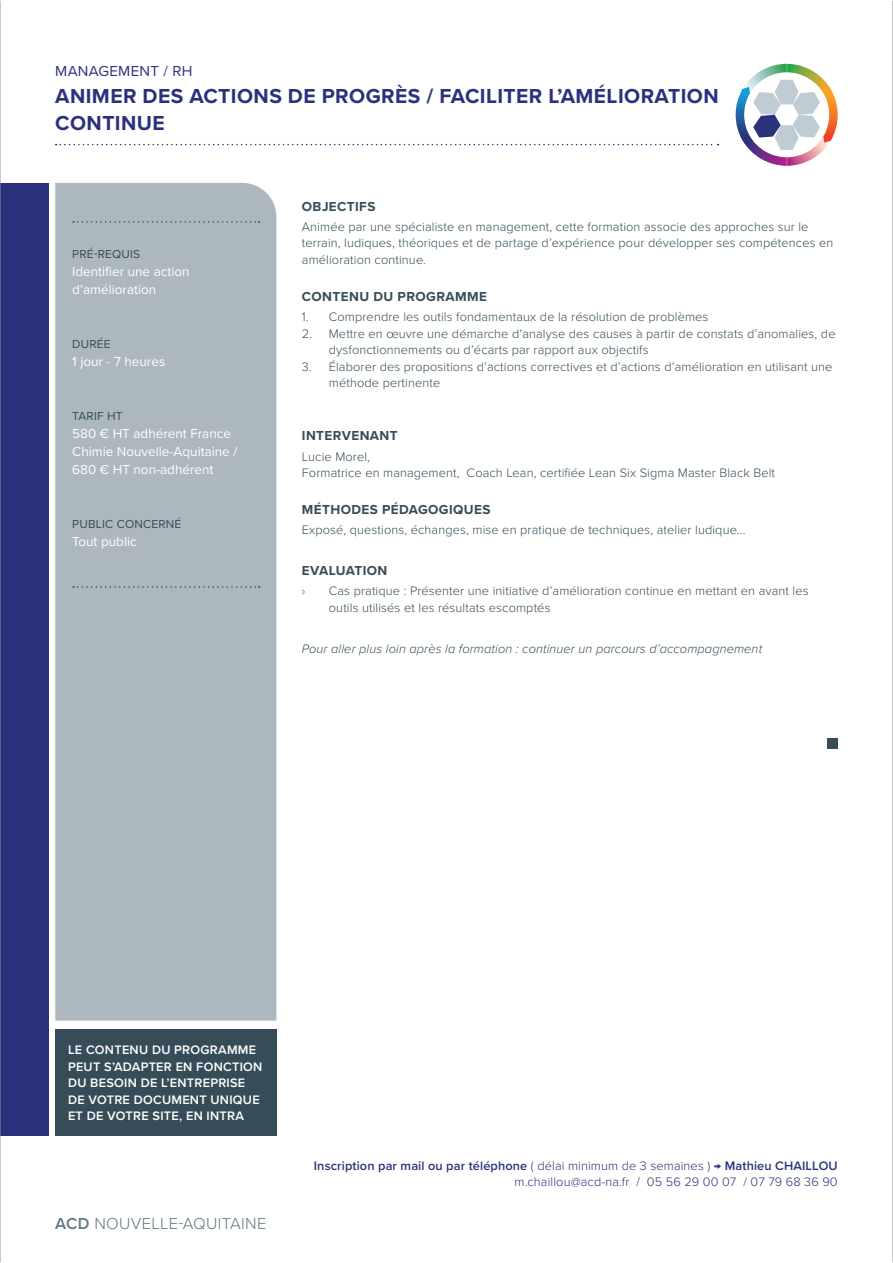
<style>
.page{position:relative;width:893px;height:1263px;background:#fff}
.page>*{position:absolute;margin:0;border:0;box-sizing:border-box;transform-origin:0 0}
.t1{font:700 21px/27px "Proxima Nova";letter-spacing:.02em;color:#2b327c}
.t2{font:300 16.5px "Proxima Nova";letter-spacing:.02em;color:#617782}
.t3{font:15px "Proxima Nova";letter-spacing:.02em;color:#2b327c}
.t4{font:13.5px/18px "Proxima Nova";color:#fff}
.t5{font:700 13.5px "Proxima Nova";letter-spacing:.03em;color:#364d59}
.t6{font:300 12.75px/16.5px "Proxima Nova";letter-spacing:.01em;color:#364d59}
.TEXTE_COURANT_SANS_TAB{font:300 12.75px/16.5px "Proxima Nova";letter-spacing:.01em;color:#2b327c;text-align:right}
.t7{font:600 12.75px/16.5px "Proxima Nova";letter-spacing:.02em;color:#fff}
.t8{font:italic 300 12.75px "Proxima Nova";letter-spacing:.01em;color:#364d59}
.t9{font:12px "Proxima Nova";letter-spacing:.015em;color:#364d59}
.s1{font-weight:600}
</style>
<div class="page">
<div style="left:55px;top:183px;width:221px;height:837px;background:#acb7be"></div>
<svg style="left:56px;top:144px;width:662px;height:1px"></svg>
<svg style="left:73px;top:221px;width:187px;height:2px"></svg>
<svg style="left:73px;top:586px;width:187px;height:2px"></svg>
<div style="left:827px;top:738px;width:11px;height:10px;background:#364d59"></div>
<div style="left:55px;top:1029px;width:221px;height:106px;background:#364d59"></div>
<svg style="left:736px;top:64px;width:102px;height:102px"></svg>
<div style="left:0;top:183px;width:48px;height:952px;background:#2b327c"></div>
<hr style="left:0;top:1px;width:1px;height:1261px;background:#939598">
<hr style="left:892px;top:1px;width:1px;height:1261px;background:#939598">
<p class="t3" style="left:55px;top:59px;width:139px">MANAGEMENT / RH</p>
<p class="t1" style="left:55px;top:82px;width:665px">ANIMER DES ACTIONS DE PROGRÈS / FACILITER L’AMÉLIORATION<br>CONTINUE</p>
<p class="t9" style="left:72px;top:245px;width:69px">PRÉ-REQUIS</p>
<p class="t4" style="left:72px;top:262px;width:119px">Identifier une action d’amélioration</p>
<p class="t9" style="left:72px;top:335px;width:40px">DURÉE</p>
<p class="t4" style="left:72px;top:352px;width:94px">1 jour - 7 heures</p>
<p class="t9" style="left:72px;top:407px;width:52px">TARIF HT</p>
<p class="t4" style="left:72px;top:424px;width:167px">580 € HT adhérent France<br>Chimie Nouvelle-Aquitaine /<br>680 € HT non-adhérent</p>
<p class="t9" style="left:72px;top:515px;width:111px">PUBLIC CONCERNÉ</p>
<p class="t4" style="left:72px;top:532px;width:66px">Tout public</p>
<p class="t5" style="left:302px;top:196px;width:75px">OBJECTIFS</p>
<p class="t6" style="left:302px;top:218px;width:533px">Animée par une spécialiste en management, cette formation associe des approches sur le terrain, ludiques, théoriques et de partage d’expérience pour développer ses compétences en amélioration continue.</p>
<p class="t5" style="left:302px;top:286px;width:186px">CONTENU DU PROGRAMME</p>
<p class="t6" style="left:302px;top:308px;width:408px">1. Comprendre les outils fondamentaux de la résolution de problèmes</p>
<p class="t6" style="left:329px;top:324px;width:508px;text-indent:-27px">2. Mettre en œuvre une démarche d’analyse des causes à partir de constats d’anomalies, de dysfonctionnements ou d’écarts par rapport aux objectifs</p>
<p class="t6" style="left:329px;top:357px;width:505px;text-indent:-27px">3. Élaborer des propositions d’actions correctives et d’actions d’amélioration en utilisant une méthode pertinente</p>
<p class="t5" style="left:302px;top:426px;width:97px">INTERVENANT</p>
<p class="t6" style="left:302px;top:447px;width:70px">Lucie Morel,</p>
<p class="t6" style="left:302px;top:464px;width:475px">Formatrice en management, Coach Lean, certifiée Lean Six Sigma Master Black Belt</p>
<p class="t5" style="left:302px;top:499px;width:190px">MÉTHODES PÉDAGOGIQUES</p>
<p class="t6" style="left:302px;top:521px;width:445px">Exposé, questions, échanges, mise en pratique de techniques, atelier ludique...</p>
<p class="t5" style="left:302px;top:560px;width:87px">EVALUATION</p>
<p class="t6" style="left:302px;top:582px;width:5px">›</p>
<p class="t6" style="left:329px;top:582px;width:481px">Cas pratique : Présenter une initiative d’amélioration continue en mettant en avant les outils utilisés et les résultats escomptés</p>
<p class="t8" style="left:302px;top:639px;width:462px">Pour aller plus loin après la formation : continuer un parcours d’accompagnement</p>
<p class="t7" style="left:68px;top:1041px;width:196px">LE CONTENU DU PROGRAMME<br>PEUT S’ADAPTER EN FONCTION<br>DU BESOIN DE L’ENTREPRISE<br>DE VOTRE DOCUMENT UNIQUE<br>ET DE VOTRE SITE, EN INTRA</p>
<p class="t2" style="left:55px;top:1211px;width:213px"><span class="s1">ACD</span> NOUVELLE-AQUITAINE</p>
<p class="TEXTE_COURANT_SANS_TAB" style="left:314px;top:1157px;width:525px"><span class="s1">Inscription par mail ou par téléphone</span> ( délai minimum de 3 semaines ) <span class="s1">→ Mathieu CHAILLOU </span>m.chaillou@acd-na.fr / 05 56 29 00 07 / 07 79 68 36 90</p>
</div>
